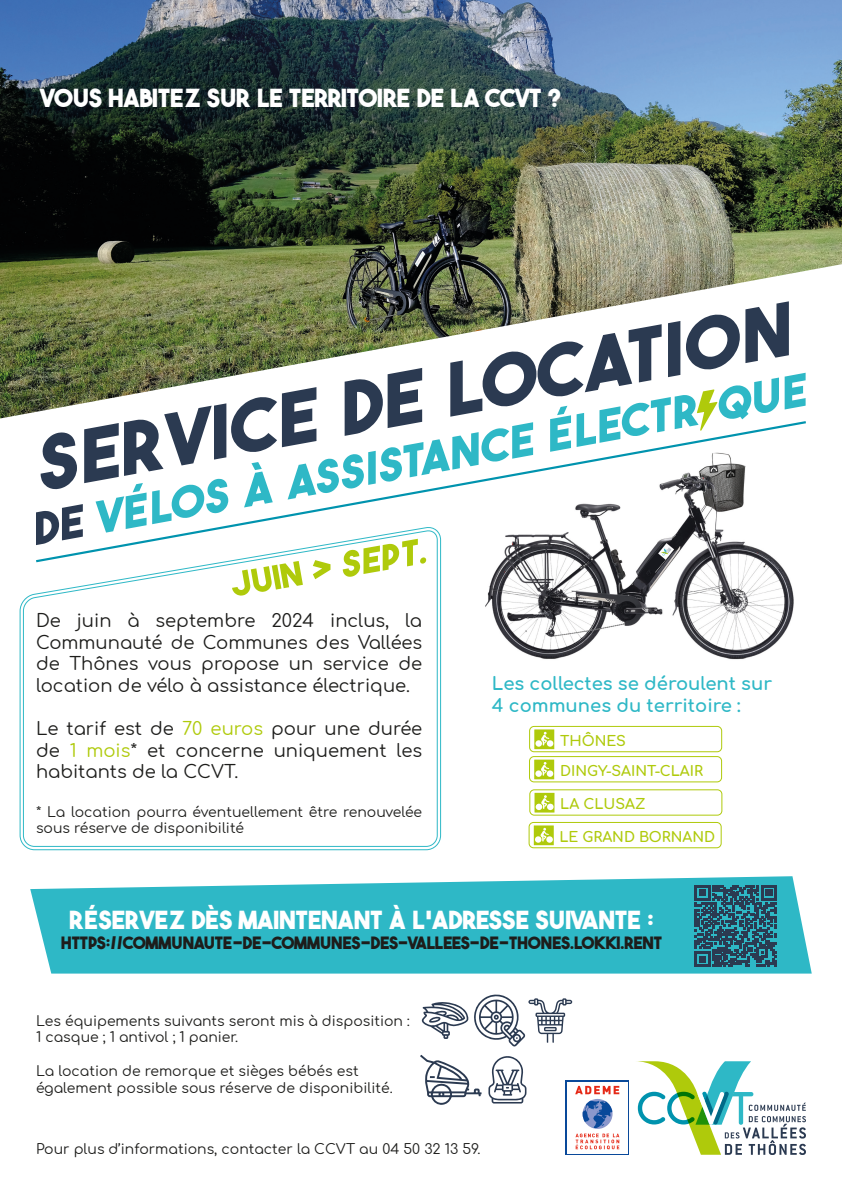
<style>
.page{position:relative;width:842px;height:1191px;background:#fff}
.page>*{position:absolute;margin:0;border:0;box-sizing:border-box;transform-origin:0 0}
.t1{font:700 24.9px "The Bold Font";color:#fff}
.t2{font:18px/21.6px "Comfortaa";color:#1d1d1b;text-align:justify}
.t3{font:700 18px "Comfortaa";color:#2eb8c6}
.t4{font:700 17px "The Bold Font";color:#1d1d1b}
.t5{font:700 14.1px "Comfortaa";color:#afca0b}
.t6{font:14px/16.8px "Comfortaa";color:#1d1d1b}
.s1{color:#afca0b}
</style>
<div class="page">
<img style="left:0;top:0;width:842px;height:418px">
<svg style="left:84px;top:387px;width:232px;height:31px"></svg>
<svg style="left:345px;top:368px;width:77px;height:27px"></svg>
<svg style="left:450px;top:324px;width:212px;height:71px"></svg>
<svg style="left:668px;top:321px;width:12px;height:56px"></svg>
<svg style="left:96px;top:395px;width:590px;height:26px"></svg>
<svg style="left:686px;top:301px;width:120px;height:120px"></svg>
<svg style="left:637px;top:1061px;width:169px;height:94px"></svg>
<svg style="left:36px;top:421px;width:770px;height:141px"></svg>
<img style="left:472px;top:447px;width:334px;height:213px">
<svg style="left:30px;top:876px;width:782px;height:97px;background:#43becb"></svg>
<svg style="left:420px;top:1055px;width:62px;height:50px"></svg>
<svg style="left:474px;top:994px;width:98px;height:52px"></svg>
<svg style="left:422px;top:1002px;width:46px;height:37px"></svg>
<svg style="left:488px;top:1056px;width:38px;height:47px"></svg>
<svg style="left:19px;top:527px;width:422px;height:323px"></svg>
<svg style="left:23px;top:530px;width:415px;height:317px"></svg>
<svg style="left:313px;top:560px;width:17px;height:19px"></svg>
<svg style="left:343px;top:539px;width:83px;height:38px"></svg>
<svg style="left:534px;top:729px;width:20px;height:20px"></svg>
<svg style="left:534px;top:759px;width:20px;height:20px"></svg>
<svg style="left:534px;top:793px;width:20px;height:19px"></svg>
<svg style="left:534px;top:825px;width:20px;height:20px"></svg>
<div style="left:529px;top:726px;width:193px;height:26px;border:1px solid #afca0b;border-radius:4px"></div>
<div style="left:529px;top:756px;width:193px;height:26px;border:1px solid #afca0b;border-radius:4px"></div>
<div style="left:529px;top:789px;width:193px;height:26px;border:1px solid #afca0b;border-radius:4px"></div>
<div style="left:529px;top:822px;width:193px;height:26px;border:1px solid #afca0b;border-radius:4px"></div>
<svg style="left:695px;top:885px;width:81px;height:81px;background:#2b6276"></svg>
<svg style="left:566px;top:1080px;width:63px;height:74px"></svg>
<div style="left:567px;top:1081px;width:61px;height:72px;background:#fff"></div>
<svg style="left:575px;top:1085px;width:44px;height:64px"></svg>
<svg style="left:232px;top:561px;width:71px;height:34px"></svg>
<svg style="left:645px;top:552px;width:21px;height:21px"></svg>
<p class="t1" style="left:41px;top:82px;width:522px">VOUS HABITEZ SUR LE TERRITOIRE DE LA CCVT ?</p>
<p class="t2" style="left:36px;top:607px;width:388px">De juin à septembre 2024 inclus, la Communauté de Communes des Vallées de Thônes vous propose un service de location de vélo à assistance électrique.</p>
<p class="t2" style="left:36px;top:715px;width:388px">Le tarif est de <span class="s1">70 euros</span> pour une durée de <span class="s1">1 mois</span>* et concerne uniquement les habitants de la CCVT.</p>
<p class="t6" style="left:36px;top:801px;width:388px">* La location pourra éventuellement être renouvelée sous réserve de disponibilité</p>
<p class="t3" style="left:492px;top:667px;width:282px">Les collectes se déroulent sur</p>
<p class="t3" style="left:492px;top:688px;width:250px">4 communes du territoire :</p>
<p class="t5" style="left:560px;top:727px;width:67px">THÔNES</p>
<p class="t5" style="left:560px;top:757px;width:145px">DINGY-SAINT-CLAIR</p>
<p class="t5" style="left:560px;top:791px;width:87px">LA CLUSAZ</p>
<p class="t5" style="left:560px;top:823px;width:157px">LE GRAND BORNAND</p>
<p class="t1" style="left:69px;top:904px;width:586px">RÉSERVEZ DÈS MAINTENANT À L'ADRESSE SUIVANTE :</p>
<p class="t4" style="left:61px;top:932px;width:603px">HTTPS://COMMUNAUTE-DE-COMMUNES-DES-VALLEES-DE-THONES.LOKKI.RENT</p>
<p class="t6" style="left:36px;top:1010px;width:375px">Les équipements suivants seront mis à disposition :</p>
<p class="t6" style="left:36px;top:1027px;width:204px">1 casque ; 1 antivol ; 1 panier.</p>
<p class="t6" style="left:36px;top:1060px;width:358px">La location de remorque et sièges bébés est également possible sous réserve de disponibilité.</p>
<p class="t6" style="left:36px;top:1138px;width:446px">Pour plus d’informations, contacter la CCVT au 04 50 32 13 59.</p>
</div>
